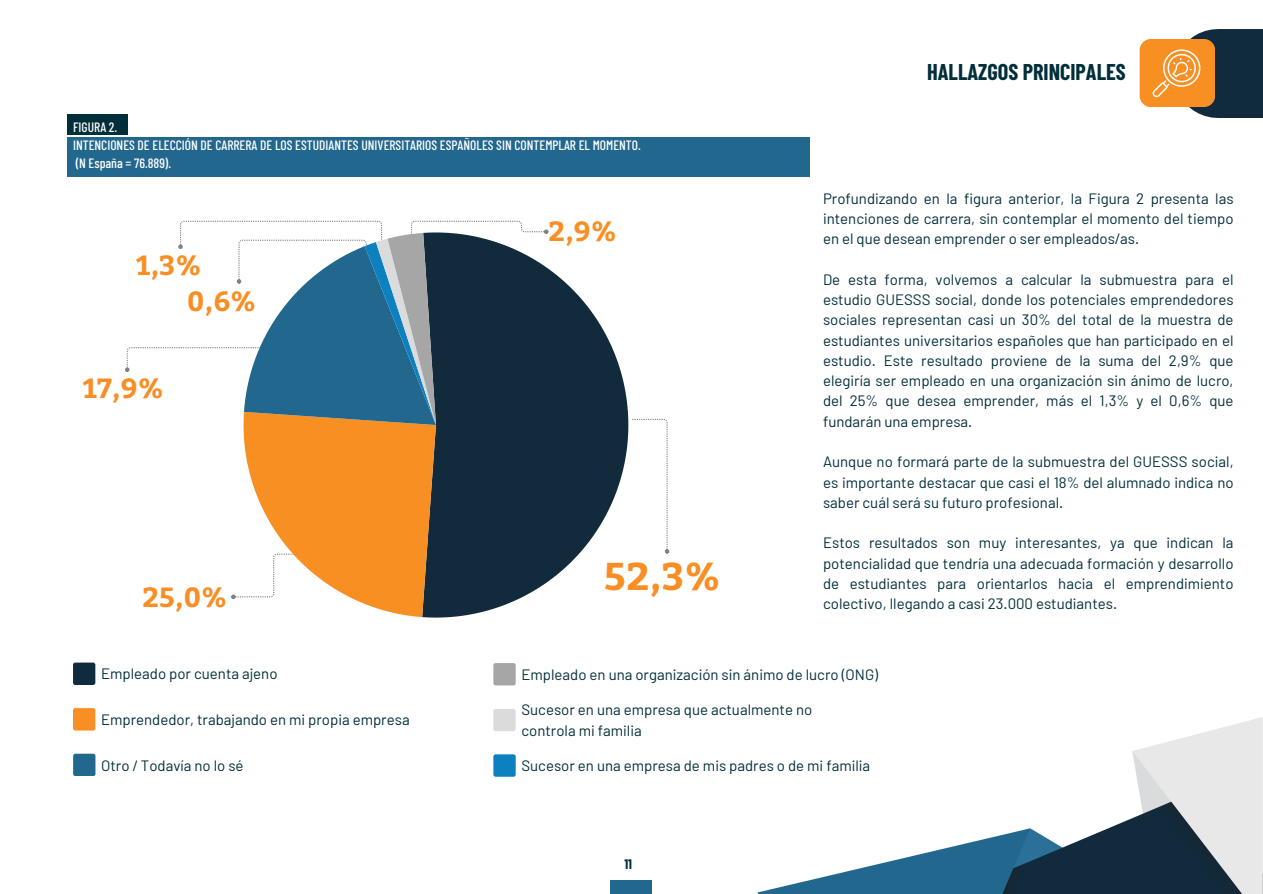
<style>
.page{position:relative;width:1263px;height:894px;background:#fff}
.page>*{position:absolute;margin:0;border:0;box-sizing:border-box;transform-origin:0 0}
.t1{font:700 38.4px "Bitter";color:#f88e24}
.t2{font:700 27.6px "Bitter";color:#f88e24}
.t3{font:700 22.2px "Barlow Condensed";color:#002e3a}
.t4{font:15px/20.2px "Barlow";color:#002e3a;text-align:justify}
.t5{font:500 13.5px "Barlow Condensed";color:#fff}
.t6{font:700 13.5px "Barlow Condensed";color:#002e3a}
</style>
<div class="page">
<div style="left:611px;top:880px;width:41px;height:13px;background:#22678d"></div>
<div style="left:67px;top:114px;width:60px;height:22px;background:#002e3a"></div>
<div style="left:67px;top:136px;width:743px;height:41px;background:#22678d"></div>
<hr style="left:67px;top:136px;width:60px;height:1px;background:#fff">
<hr style="left:127px;top:136px;width:683px;height:1px;background:#fff">
<svg style="left:758px;top:717px;width:505px;height:176px"></svg>
<svg style="left:231px;top:594px;width:10px;height:5px"></svg>
<div style="left:73px;top:708px;width:22px;height:22px;background:#f88e24;border-radius:2px"></div>
<div style="left:493px;top:663px;width:23px;height:22px;background:#a6a6a6;border-radius:2px"></div>
<div style="left:493px;top:708px;width:23px;height:23px;background:#dadbdc;border-radius:2px"></div>
<div style="left:73px;top:753px;width:22px;height:22px;background:#22678d;border-radius:2px"></div>
<div style="left:493px;top:754px;width:23px;height:22px;background:#0d81c0;border-radius:2px"></div>
<svg style="left:641px;top:419px;width:28px;height:134px"></svg>
<div style="left:1218px;top:29px;width:45px;height:89px;background:#102b3d"></div>
<div style="left:1140px;top:39px;width:75px;height:68px;background:#f88f23;border-radius:11px"></div>
<svg style="left:1152px;top:49px;width:49px;height:49px"></svg>
<svg style="left:415px;top:220px;width:226px;height:398px;fill:#112b3c"></svg>
<svg style="left:242px;top:437px;width:207px;height:181px;fill:#f88f23"></svg>
<svg style="left:125px;top:221px;width:423px;height:216px"></svg>
<div style="left:73px;top:662px;width:22px;height:22px;background:#102b3d;border-radius:2px"></div>
<p class="t5" style="left:73px;top:118px;width:46px">FIGURA 2.</p>
<p class="t5" style="left:73px;top:136px;width:569px">INTENCIONES DE ELECCIÓN DE CARRERA DE LOS ESTUDIANTES UNIVERSITARIOS ESPAÑOLES SIN CONTEMPLAR EL MOMENTO.</p>
<p class="t5" style="left:76px;top:154px;width:97px">(N España = 76.889).</p>
<p class="t2" style="left:136px;top:245px;width:67px">1,3%</p>
<p class="t2" style="left:82px;top:368px;width:83px">17,9%</p>
<p class="t2" style="left:187px;top:281px;width:71px">0,6%</p>
<p class="t2" style="left:143px;top:576px;width:86px">25,0%</p>
<h2 class="t2" style="left:548px;top:211px;width:70px">2,9%</h2>
<h2 class="t1" style="left:605px;top:548px;width:118px">52,3%</h2>
<h2 class="t3" style="left:927px;top:57px;width:200px">HALLAZGOS PRINCIPALES</h2>
<h1 class="t4" style="left:823px;top:187px;width:412px">Profundizando en la figura anterior, la Figura 2 presenta las intenciones de carrera, sin contemplar el momento del tiempo en el que desean emprender o ser empleados/as.</h1>
<h2 class="t4" style="left:823px;top:268px;width:412px">De esta forma, volvemos a calcular la submuestra para el estudio GUESSS social, donde los potenciales emprendedores sociales representan casi un 30% del total de la muestra de estudiantes universitarios españoles que han participado en el estudio. Este resultado proviene de la suma del 2,9% que elegiría ser empleado en una organización sin ánimo de lucro, del 25% que desea emprender, más el 1,3% y el 0,6% que fundarán una empresa.</h2>
<h3 class="t4" style="left:823px;top:451px;width:412px">Aunque no formará parte de la submuestra del GUESSS social, es importante destacar que casi el 18% del alumnado indica no saber cuál será su futuro profesional.</h3>
<p class="t4" style="left:823px;top:532px;width:412px">Estos resultados son muy interesantes, ya que indican la potencialidad que tendría una adecuada formación y desarrollo de estudiantes para orientarlos hacia el emprendimiento colectivo, llegando a casi 23.000 estudiantes.</p>
<h4 class="t4" style="left:101px;top:663px;width:178px">Empleado por cuenta ajeno</h4>
<p class="t4" style="left:101px;top:708px;width:310px">Emprendedor, trabajando en mi propia empresa</p>
<h4 class="t4" style="left:101px;top:754px;width:144px">Otro / Todavía no lo sé</h4>
<p class="t4" style="left:521px;top:663px;width:358px">Empleado en una organización sin ánimo de lucro (ONG)</p>
<h2 class="t4" style="left:521px;top:699px;width:292px">Sucesor en una empresa que actualmente no controla mi familia</h2>
<p class="t4" style="left:521px;top:754px;width:350px">Sucesor en una empresa de mis padres o de mi familia</p>
<p class="t6" style="left:624px;top:855px;width:9px">11</p>
</div>
